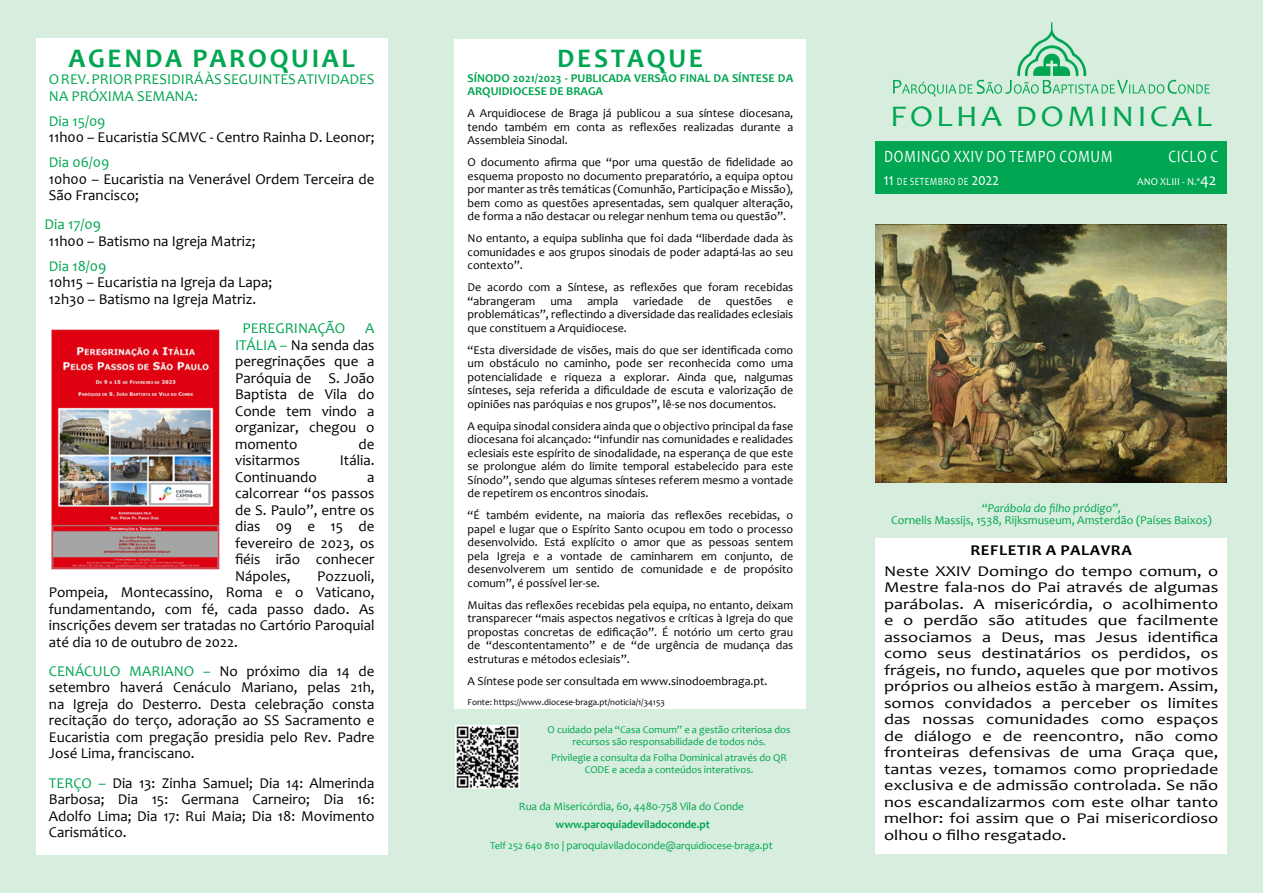
<style>
.page{position:relative;width:1263px;height:893px;background:#d7eddd}
.page>*{position:absolute;margin:0;border:0;box-sizing:border-box;transform-origin:0 0}
.t1{font:30px "Candara";letter-spacing:.09em;color:#00a651;scale:1.13 1}
.t2{font:700 27px "Candara";letter-spacing:.1em;color:#00a651}
.t3{font:17.4px "Candara";letter-spacing:.04em;color:#fff;scale:.81 1}
.t4{font:15px/16.5px "Candara";color:#000;text-align:justify}
.t5{font:15px/16.5px "Candara";color:#000;text-align:justify;scale:1.21 1}
.t6{font:15px/16.5px "Candara";color:#00a651}
.t7{font:700 15px "Candara";letter-spacing:.04em;color:#000;scale:1.11 1}
.t8{font:12px/13.5px "Candara";color:#000;text-align:justify}
.t9{font:700 12px/13.5px "Candara";color:#00a651}
.t10{font:12px "Candara";color:#00a651}
.t11{font:italic 12px "Candara";color:#00a651}
.t12{font:11.25px "Candara";letter-spacing:-.005em;color:#00a651}
.t13{font:700 11.25px "Candara";letter-spacing:-.005em;color:#00a651}
.t14{font:10.95px "Candara";letter-spacing:.04em;color:#fff;scale:.81 1}
.t15{font:10.5px/12px "Candara";letter-spacing:-.005em;color:#00a651;text-align:center}
.t16{font:10.5px "Candara";color:#fff}
.t17{font:9px "Candara";color:#000}
.s1{color:#00a651}
.s2{font-size:11.25px}
.s3{font-size:17.4px}
.s4{font-size:16.5px}
</style>
<div class="page">
<div style="left:455px;top:39px;width:351px;height:670px;background:#fff"></div>
<div style="left:875px;top:538px;width:352px;height:316px;background:#fff"></div>
<div style="left:36px;top:38px;width:352px;height:817px;background:#fff"></div>
<div style="left:875px;top:141px;width:352px;height:52px;background:#00a651"></div>
<img style="left:51px;top:329px;width:169px;height:241px">
<img style="left:875px;top:225px;width:352px;height:257px">
<svg style="left:893px;top:22px;width:317px;height:75px"></svg>
<img style="left:456px;top:725px;width:63px;height:63px">
<h2 class="t2" style="left:68px;top:41px;width:288px">AGENDA PAROQUIAL</h2>
<p class="t6" style="left:49px;top:71px;width:327px">O REV. PRIOR PRESIDIRÁ ÀS SEGUINTES ATIVIDADES<br>NA PRÓXIMA SEMANA:</p>
<p class="t6" style="left:49px;top:112px;width:58px">Dia 15/09</p>
<p class="t4" style="left:49px;top:129px;width:327px">11h00 – Eucaristia SCMVC - Centro Rainha D. Leonor;</p>
<p class="t6" style="left:49px;top:154px;width:62px">Dia 06/09</p>
<p class="t4" style="left:49px;top:170px;width:327px">10h00 – Eucaristia na Venerável Ordem Terceira de<br>São Francisco;</p>
<p class="t6" style="left:45px;top:216px;width:58px">Dia 17/09</p>
<p class="t4" style="left:49px;top:233px;width:208px">11h00 – Batismo na Igreja Matriz;</p>
<p class="t6" style="left:49px;top:258px;width:59px">Dia 18/09</p>
<p class="t4" style="left:49px;top:274px;width:225px">10h15 – Eucaristia na Igreja da Lapa;<br>12h30 – Batismo na Igreja Matriz.</p>
<p class="t6" style="left:242px;top:320px;width:104px">PEREGRINAÇÃO</p>
<p class="t4" style="left:235px;top:320px;width:141px;text-indent:130px"><span class="s1">A ITÁLIA –</span> Na senda das peregrinações que a Paróquia de S. João Baptista de Vila do Conde tem vindo a organizar, chegou o momento</p>
<p class="t4" style="left:359px;top:435px;width:17px">de</p>
<p class="t4" style="left:235px;top:452px;width:67px">visitarmos</p>
<p class="t4" style="left:340px;top:452px;width:36px">Itália.</p>
<p class="t4" style="left:235px;top:468px;width:83px">Continuando</p>
<p class="t4" style="left:235px;top:468px;width:141px;text-indent:132px">a calcorrear “os passos de S. Paulo”, entre os dias 09 e 15 de fevereiro de 2023, os fiéis irão conhecer Nápoles,</p>
<p class="t4" style="left:49px;top:567px;width:327px;text-indent:268px">Pozzuoli, Pompeia, Montecassino, Roma e o Vaticano, fundamentando, com fé, cada passo dado. As inscrições devem ser tratadas no Cartório Paroquial até dia 10 de outubro de 2022.</p>
<p class="t4" style="left:49px;top:663px;width:327px"><span class="s1">CENÁCULO MARIANO –</span> No próximo dia 14 de setembro haverá Cenáculo Mariano, pelas 21h, na Igreja do Desterro. Desta celebração consta recitação do terço, adoração ao SS Sacramento e Eucaristia com pregação presidia pelo Rev. Padre José Lima, franciscano.</p>
<p class="t4" style="left:49px;top:774px;width:327px"><span class="s1">TERÇO –</span> Dia 13: Zinha Samuel; Dia 14: Almerinda Barbosa; Dia 15: Germana Carneiro; Dia 16:<br>Adolfo Lima; Dia 17: Rui Maia; Dia 18: Movimento Carismático.</p>
<h2 class="t2" style="left:557px;top:42px;width:147px">DESTAQUE</h2>
<p class="t9" style="left:468px;top:71px;width:327px">SÍNODO 2021/2023 - PUBLICADA VERSÃO FINAL DA SÍNTESE DA<br>ARQUIDIOCESE DE BRAGA</p>
<p class="t8" style="left:468px;top:107px;width:327px">A Arquidiocese de Braga já publicou a sua síntese diocesana, tendo também em conta as reflexões realizadas durante a Assembleia Sinodal.</p>
<p class="t8" style="left:468px;top:156px;width:327px">O documento afirma que “por uma questão de fidelidade ao esquema proposto no documento preparatório, a equipa optou por manter as três temáticas (Comunhão, Participação e Missão), bem como as questões apresentadas, sem qualquer alteração, de forma a não destacar ou relegar nenhum tema ou questão”.</p>
<p class="t8" style="left:468px;top:232px;width:327px">No entanto, a equipa sublinha que foi dada “liberdade dada às comunidades e aos grupos sinodais de poder adaptá-las ao seu contexto”.</p>
<p class="t8" style="left:468px;top:281px;width:327px">De acordo com a Síntese, as reflexões que foram recebidas “abrangeram uma ampla variedade de questões e problemáticas”, reflectindo a diversidade das realidades eclesiais que constituem a Arquidiocese.</p>
<p class="t8" style="left:468px;top:343px;width:327px">“Esta diversidade de visões, mais do que ser identificada como um obstáculo no caminho, pode ser reconhecida como uma potencialidade e riqueza a explorar. Ainda que, nalgumas sínteses, seja referida a dificuldade de escuta e valorização de opiniões nas paróquias e nos grupos”, lê-se nos documentos.</p>
<p class="t8" style="left:468px;top:419px;width:327px">A equipa sinodal considera ainda que o objectivo principal da fase diocesana foi alcançado: “infundir nas comunidades e realidades eclesiais este espírito de sinodalidade, na esperança de que este se prolongue além do limite temporal estabelecido para este Sínodo”, sendo que algumas sínteses referem mesmo a vontade de repetirem os encontros sinodais.</p>
<p class="t8" style="left:468px;top:509px;width:327px">“É também evidente, na maioria das reflexões recebidas, o papel e lugar que o Espírito Santo ocupou em todo o processo desenvolvido. Está explícito o amor que as pessoas sentem pela Igreja e a vontade de caminharem em conjunto, de desenvolverem um sentido de comunidade e de propósito comum”, é possível ler-se.</p>
<p class="t8" style="left:468px;top:598px;width:327px">Muitas das reflexões recebidas pela equipa, no entanto, deixam transparecer “mais aspectos negativos e críticas à Igreja do que propostas concretas de edificação”. É notório um certo grau de “descontentamento” e de “de urgência de mudança das estruturas e métodos eclesiais”.</p>
<p class="t8" style="left:468px;top:674px;width:301px">A Síntese pode ser consultada em www.sinodoembraga.pt.</p>
<p class="t17" style="left:468px;top:697px;width:199px">Fonte: https://www.diocese-braga.pt/noticia/1/34153</p>
<p class="t15" style="left:548px;top:723px;width:244px">O cuidado pela “Casa Comum” e a gestão criteriosa dos recursos são responsabilidade de todos nós.</p>
<p class="t15" style="left:551px;top:752px;width:237px">Privilegie a consulta da Folha Dominical através do QR<br>CODE e aceda a conteúdos interativos.</p>
<p class="t12" style="left:519px;top:799px;width:227px">Rua da Misericórdia, 60, 4480-758 Vila do Conde</p>
<p class="t13" style="left:556px;top:817px;width:156px">www.paroquiadeviladoconde.pt</p>
<p class="t15" style="left:490px;top:839px;width:284px">Telf 252 640 810 | <span class="s2">paroquiaviladoconde</span>@arquidiocese-braga<span class="s2">.pt</span></p>
<h1 class="t1" style="left:890px;top:97px;width:286px">FOLHA DOMINICAL</h1>
<h3 class="t3" style="left:884px;top:145px;width:284px">DOMINGO XXIV DO TEMPO COMUM</h3>
<h3 class="t3" style="left:1168px;top:145px;width:63px">CICLO C</h3>
<p class="t14" style="left:884px;top:175px;width:144px"><span class="s3">11</span> DE SETEMBRO DE <span class="s3">2022</span></p>
<p class="t16" style="left:1137px;top:175px;width:81px">ANO XLIII - N.º<span class="s4">42</span></p>
<p class="t11" style="left:982px;top:501px;width:141px">“Parábola do filho pródigo”,</p>
<p class="t10" style="left:891px;top:513px;width:322px">Cornelis Massijs, 1538, Rijksmuseum, Amsterdão (Países Baixos)</p>
<p class="t7" style="left:970px;top:541px;width:147px">REFLETIR A PALAVRA</p>
<p class="t5" style="left:884px;top:562px;width:278px">Neste XXIV Domingo do tempo comum, o Mestre fala-nos do Pai através de algumas parábolas. A misericórdia, o acolhimento e o perdão são atitudes que facilmente associamos a Deus, mas Jesus identifica como seus destinatários os perdidos, os frágeis, no fundo, aqueles que por motivos próprios ou alheios estão à margem. Assim, somos convidados a perceber os limites das nossas comunidades como espaços de diálogo e de reencontro, não como fronteiras defensivas de uma Graça que, tantas vezes, tomamos como propriedade exclusiva e de admissão controlada. Se não nos escandalizarmos com este olhar tanto melhor: foi assim que o Pai misericordioso olhou o filho resgatado.</p>
</div>
